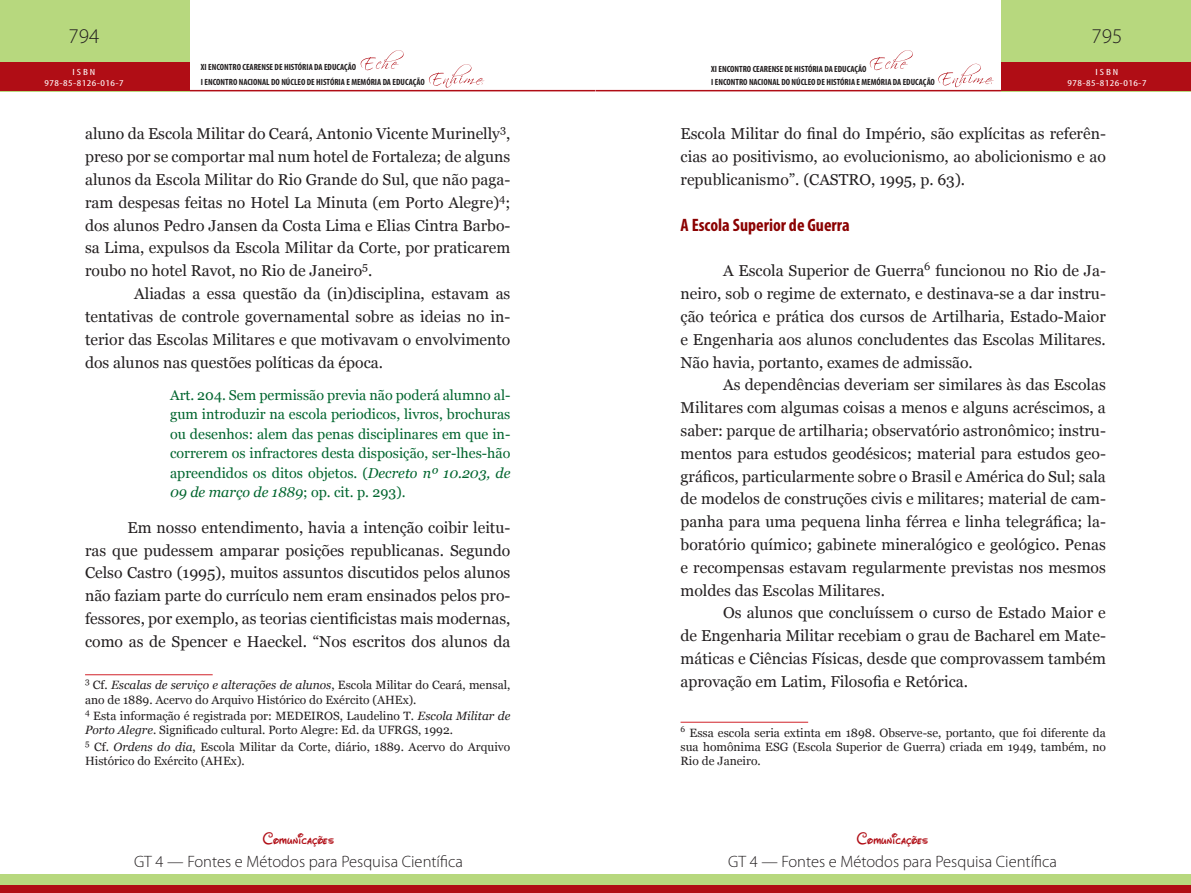
<style>
.page{position:relative;width:1191px;height:893px;background:#fff}
.page>*{position:absolute;margin:0;border:0;box-sizing:border-box;transform-origin:0 0}
.t1{font:300 21px "Myriad Pro";color:#231f20}
.TÍTULO_02{font:700 condensed 18px "Myriad Pro";color:#8b0202}
.t2{font:300 16.5px "Myriad Pro";color:#231f20}
.t3{font:16.5px "Waltograph";letter-spacing:.01em;color:#b00d15}
.RODAPÉ{font:15.75px/22.8px "Georgia";color:#231f20;text-align:justify}
.RECUO{font:14.25px/19.5px "Georgia";color:#00652e;text-align:justify}
.RODAPÉ-2{font:12px/14.4px "Georgia";color:#231f20}
.t4{font:700 condensed 9px/15px "Myriad Pro";color:#231f20}
.t5{font:condensed 9px/10.8px "Myriad Pro";letter-spacing:.04em;color:#fff;text-align:center;scale:1.3 1}
.s1{font-style:italic}
</style>
<div class="page">
<hr style="left:189px;top:90px;width:406px;height:1px;background:#b00d15">
<hr style="left:595px;top:90px;width:407px;height:1px;background:#b00d15">
<div style="left:0;top:0;width:189px;height:91px;background:#b7d87e"></div>
<div style="left:1001px;top:0;width:190px;height:91px;background:#b7d87e"></div>
<div style="left:0;top:63px;width:189px;height:28px;background:#b00d15"></div>
<div style="left:1001px;top:63px;width:190px;height:28px;background:#b00d15"></div>
<svg style="left:361px;top:50px;width:43px;height:20px"></svg>
<svg style="left:869px;top:50px;width:43px;height:20px"></svg>
<svg style="left:429px;top:64px;width:55px;height:24px"></svg>
<svg style="left:938px;top:64px;width:55px;height:23px"></svg>
<div style="left:0;top:874px;width:595px;height:19px;background:#b7d87e"></div>
<div style="left:595px;top:874px;width:596px;height:19px;background:#b7d87e"></div>
<div style="left:0;top:885px;width:595px;height:8px;background:#b00d15"></div>
<div style="left:595px;top:885px;width:596px;height:8px;background:#b00d15"></div>
<hr style="left:85px;top:674px;width:128px;height:1px;background:#d1232a">
<hr style="left:680px;top:722px;width:128px;height:1px;background:#d1232a">
<h1 class="t1" style="left:69px;top:24px;width:32px">794</h1>
<h1 class="t1" style="left:1091px;top:24px;width:32px">795</h1>
<p class="t4" style="left:201px;top:60px;width:225px">XI ENCONTRO CEARENSE DE HISTÓRIA DA EDUCAÇÃO<br>I ENCONTRO NACIONAL DO NÚCLEO DE HISTÓRIA E MEMÓRIA DA EDUCAÇÃO</p>
<p class="t4" style="left:711px;top:62px;width:225px;line-height:13.2px">XI ENCONTRO CEARENSE DE HISTÓRIA DA EDUCAÇÃO<br>I ENCONTRO NACIONAL DO NÚCLEO DE HISTÓRIA E MEMÓRIA DA EDUCAÇÃO</p>
<p class="t5" style="left:44px;top:66px;width:62px">ISBN<br>978-85-8126-016-7</p>
<p class="t5" style="left:1067px;top:66px;width:62px">ISBN<br>978-85-8126-016-7</p>
<p class="RODAPÉ" style="left:85px;top:123px;width:427px">aluno da Escola Militar do Ceará, Antonio Vicente Murinelly<sup>3</sup>, preso por se comportar mal num hotel de Fortaleza; de alguns alunos da Escola Militar do Rio Grande do Sul, que não paga&shy;ram despesas feitas no Hotel La Minuta (em Porto Alegre)<sup>4</sup>; dos alunos Pedro Jansen da Costa Lima e Elias Cintra Barbo&shy;sa Lima, expulsos da Escola Militar da Corte, por praticarem roubo no hotel Ravot, no Rio de Janeiro<sup>5</sup>.</p>
<p class="RODAPÉ" style="left:85px;top:283px;width:427px;text-indent:49px">Aliadas a essa questão da (in)disciplina, estavam as tentativas de controle governamental sobre as ideias no in&shy;terior das Escolas Militares e que motivavam o envolvimento dos alunos nas questões políticas da época.</p>
<p class="RECUO" style="left:170px;top:385px;width:342px">Art. 204. Sem permissão previa não poderá alumno al&shy;gum introduzir na escola periodicos, livros, brochuras ou desenhos: alem das penas disciplinares em que in&shy;correrem os infractores desta disposição, ser-lhes-hão apreendidos os ditos objetos. (<span class="s1">Decreto nº 10.203, de 09 de março de 1889</span>; op. cit. p. 293).</p>
<p class="RODAPÉ" style="left:85px;top:516px;width:427px;text-indent:43px">Em nosso entendimento, havia a intenção coibir leitu&shy;ras que pudessem amparar posições republicanas. Segundo Celso Castro (1995), muitos assuntos discutidos pelos alunos não faziam parte do currículo nem eram ensinados pelos pro&shy;fessores, por exemplo, as teorias cientificistas mais modernas, como as de Spencer e Haeckel. “Nos escritos dos alunos da</p>
<p class="RODAPÉ-2" style="left:85px;top:678px;width:427px"><sup>3</sup> Cf. <span class="s1">Escalas de serviço e alterações de alunos</span>, Escola Militar do Ceará, mensal, ano de 1889. Acervo do Arquivo Histórico do Exército (AHEx).</p>
<p class="RODAPÉ-2" style="left:85px;top:709px;width:427px"><sup>4</sup> Esta informação é registrada por: MEDEIROS, Laudelino T. <span class="s1">Escola Militar de<br>Porto Alegre</span>. Significado cultural. Porto Alegre: Ed. da UFRGS, 1992.</p>
<p class="RODAPÉ-2" style="left:85px;top:740px;width:427px"><sup>5</sup> Cf. <span class="s1">Ordens do dia</span>, Escola Militar da Corte, diário, 1889. Acervo do Arquivo<br>Histórico do Exército (AHEx).</p>
<p class="t3" style="left:263px;top:826px;width:73px">Comunicações</p>
<p class="t2" style="left:134px;top:852px;width:330px">GT 4 — Fontes e Métodos para Pesquisa Científica</p>
<p class="RODAPÉ" style="left:680px;top:123px;width:427px">Escola Militar do final do Império, são explícitas as referên&shy;cias ao positivismo, ao evolucionismo, ao abolicionismo e ao republicanismo”. (CASTRO, 1995, p. 63).</p>
<p class="TÍTULO_02" style="left:680px;top:213px;width:171px">A Escola Superior de Guerra</p>
<p class="RODAPÉ" style="left:680px;top:260px;width:427px;text-indent:43px">A Escola Superior de Guerra<sup>6</sup> funcionou no Rio de Ja&shy;neiro, sob o regime de externato, e destinava-se a dar instru&shy;ção teórica e prática dos cursos de Artilharia, Estado-Maior e Engenharia aos alunos concludentes das Escolas Militares.<br>Não havia, portanto, exames de admissão.</p>
<p class="RODAPÉ" style="left:680px;top:374px;width:427px;text-indent:43px">As dependências deveriam ser similares às das Escolas Militares com algumas coisas a menos e alguns acréscimos, a saber: parque de artilharia; observatório astronômico; instru&shy;mentos para estudos geodésicos; material para estudos geo&shy;gráficos, particularmente sobre o Brasil e América do Sul; sala de modelos de construções civis e militares; material de cam&shy;panha para uma pequena linha férrea e linha telegráfica; la&shy;boratório químico; gabinete mineralógico e geológico. Penas e recompensas estavam regularmente previstas nos mesmos moldes das Escolas Militares.</p>
<p class="RODAPÉ" style="left:680px;top:602px;width:427px;text-indent:43px">Os alunos que concluíssem o curso de Estado Maior e de Engenharia Militar recebiam o grau de Bacharel em Mate&shy;máticas e Ciências Físicas, desde que comprovassem também aprovação em Latim, Filosofia e Retórica.</p>
<p class="RODAPÉ-2" style="left:680px;top:725px;width:427px;text-align:justify"><sup>6</sup> Essa escola seria extinta em 1898. Observe-se, portanto, que foi diferente da sua homônima ESG (Escola Superior de Guerra) criada em 1949, também, no Rio de Janeiro.</p>
<p class="t3" style="left:857px;top:826px;width:73px">Comunicações</p>
<p class="t2" style="left:728px;top:852px;width:330px">GT 4 — Fontes e Métodos para Pesquisa Científica</p>
</div>
